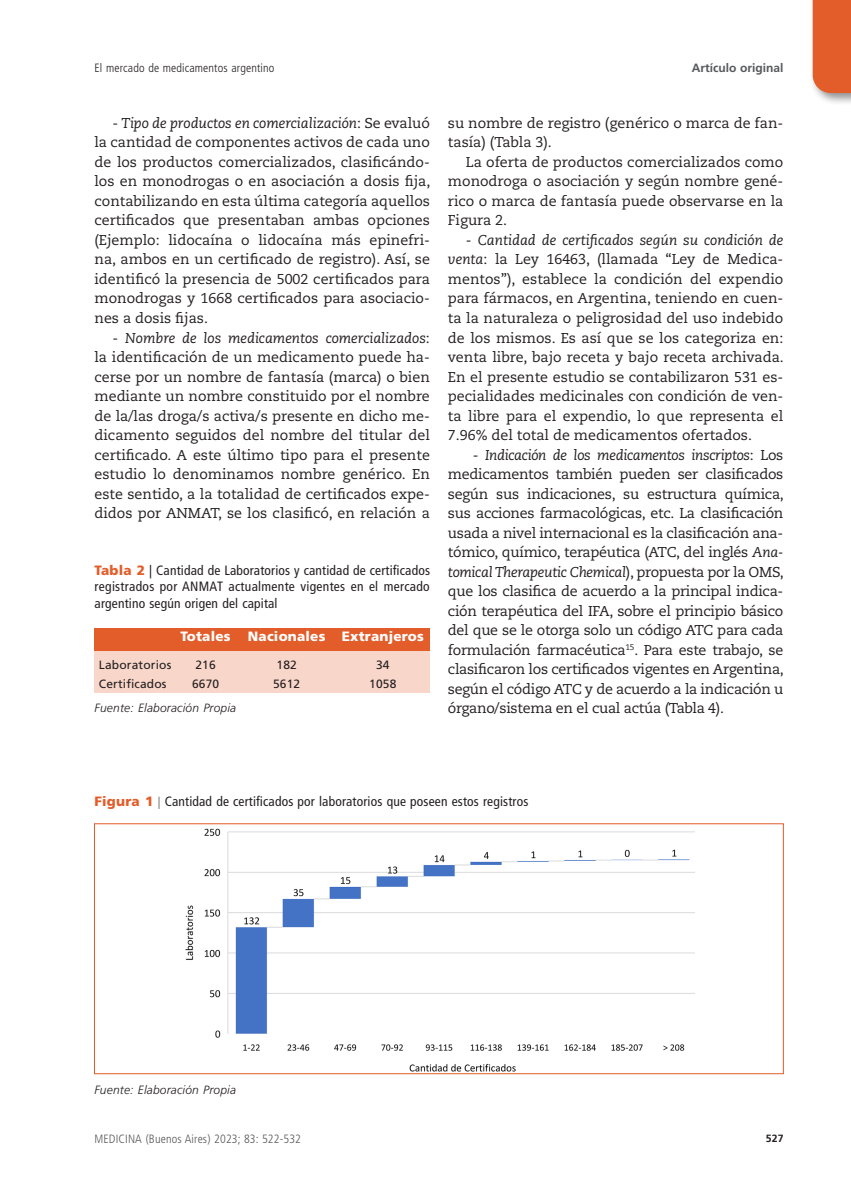
<style>
.page{position:relative;width:851px;height:1191px;background:#fff}
.page>*{position:absolute;margin:0;border:0;box-sizing:border-box;transform-origin:0 0}
.texto1{font:14.25px/19.5px "Caecilia LT Std";color:#231f20;text-align:justify}
.tablatit{font:condensed 13.5px/16.5px "Frutiger LT Std";letter-spacing:.01em;color:#231f20;text-align:justify}
.epigrafe{font:condensed 13.5px "Frutiger LT Std";letter-spacing:.01em;color:#231f20}
.tablacab{font:900 13.5px "Frutiger LT Std";letter-spacing:.015em;color:#fff}
.epigrafe_pie{font:italic 300 12px "Frutiger LT Std";letter-spacing:.015em;color:#231f20}
.tabla{font:12px "Frutiger LT Std";letter-spacing:.015em;color:#231f20}
.t1{font:300 condensed 12px "Frutiger LT Std";letter-spacing:.01em;color:#57585a}
.t2{font:300 condensed 12px "Frutiger LT Std";letter-spacing:.01em;color:#231f20}
.t3{font:700 12px "Frutiger LT Std";color:#57585a}
.t4{font:700 10.5px "Frutiger LT Std";color:#231f20}
.s1{font-style:italic}
.s2{font-weight:900;font-stretch:normal;color:#e25d29}
</style>
<div class="page">
<div style="left:808px;top:0;width:42px;height:105px;background:#231f20;opacity:.5"></div>
<div style="left:812px;top:0;width:38px;height:93px;background:#e25d29"></div>
<div style="left:95px;top:650px;width:335px;height:43px;background:#f8d6c9"></div>
<div style="left:95px;top:628px;width:335px;height:22px;background:#e25d29"></div>
<img style="left:185px;top:828px;width:509px;height:244px">
<div style="left:94px;top:823px;width:689px;height:251px;border:1px solid #e25d29"></div>
<p class="t2" style="left:94px;top:61px;width:181px">El mercado de medicamentos argentino</p>
<p class="t3" style="left:691px;top:61px;width:93px">Artículo original</p>
<p class="texto1" style="left:94px;top:113px;width:337px;text-indent:18px">- <span class="s1">Tipo de productos en comercialización</span>: Se evaluó la cantidad de componentes activos de cada uno de los productos comercializados, clasificándo&shy;los en monodrogas o en asociación a dosis fija, contabilizando en esta última categoría aquellos certificados que presentaban ambas opciones (Ejemplo: lidocaína o lidocaína más epinefri&shy;na, ambos en un certificado de registro). Así, se identificó la presencia de 5002 certificados para monodrogas y 1668 certificados para asociacio&shy;nes a dosis fijas.</p>
<p class="texto1" style="left:94px;top:328px;width:337px;text-indent:18px">- <span class="s1">Nombre de los medicamentos comercializados</span>: la identificación de un medicamento puede ha&shy;cerse por un nombre de fantasía (marca) o bien mediante un nombre constituido por el nombre de la/las droga/s activa/s presente en dicho me&shy;dicamento seguidos del nombre del titular del certificado. A este último tipo para el presente estudio lo denominamos nombre genérico. En este sentido, a la totalidad de certificados expe&shy;didos por ANMAT, se los clasificó, en relación a</p>
<p class="tablatit" style="left:95px;top:562px;width:337px"><span class="s2">Tabla 2</span> | Cantidad de Laboratorios y cantidad de certificados registrados por ANMAT actualmente vigentes en el mercado argentino según origen del capital</p>
<p class="tablacab" style="left:180px;top:628px;width:51px">Totales</p>
<p class="tablacab" style="left:248px;top:628px;width:177px">Nacionales Extranjeros</p>
<p class="tabla" style="left:99px;top:657px;width:74px">Laboratorios</p>
<p class="tabla" style="left:195px;top:657px;width:22px">216</p>
<p class="tabla" style="left:276px;top:657px;width:22px">182</p>
<p class="tabla" style="left:376px;top:657px;width:15px">34</p>
<p class="tabla" style="left:99px;top:677px;width:69px">Certificados</p>
<p class="tabla" style="left:192px;top:677px;width:29px">6670</p>
<p class="tabla" style="left:273px;top:677px;width:29px">5612</p>
<p class="tabla" style="left:369px;top:677px;width:29px">1058</p>
<p class="epigrafe_pie" style="left:95px;top:700px;width:143px">Fuente: Elaboración Propia</p>
<p class="texto1" style="left:448px;top:113px;width:337px">su nombre de registro (genérico o marca de fan&shy;tasía) (Tabla 3).</p>
<p class="texto1" style="left:448px;top:152px;width:337px;text-indent:18px">La oferta de productos comercializados como monodroga o asociación y según nombre gené&shy;rico o marca de fantasía puede observarse en la Figura 2.</p>
<p class="texto1" style="left:448px;top:230px;width:337px;text-indent:18px">- <span class="s1">Cantidad de certificados según su condición de venta</span>: la Ley 16463, (llamada “Ley de Medica&shy;mentos”), establece la condición del expendio para fármacos, en Argentina, teniendo en cuen&shy;ta la naturaleza o peligrosidad del uso indebido de los mismos. Es así que se los categoriza en: venta libre, bajo receta y bajo receta archivada.<br>En el presente estudio se contabilizaron 531 es&shy;pecialidades medicinales con condición de ven&shy;ta libre para el expendio, lo que representa el 7.96% del total de medicamentos ofertados.</p>
<p class="texto1" style="left:448px;top:445px;width:337px;text-indent:25px">- <span class="s1">Indicación de los medicamentos inscriptos</span>: Los medicamentos también pueden ser clasificados según sus indicaciones, su estructura química, sus acciones farmacológicas, etc. La clasificación usada a nivel internacional es la clasificación ana&shy;tómico, químico, terapéutica (ATC, del inglés <span class="s1">Ana&shy;tomical Therapeutic Chemical</span>), propuesta por la OMS, que los clasifica de acuerdo a la principal indica&shy;ción terapéutica del IFA, sobre el principio básico del que se le otorga solo un código ATC para cada formulación farmacéutica<sup>15</sup>. Para este trabajo, se clasificaron los certificados vigentes en Argentina, según el código ATC y de acuerdo a la indicación u órgano/sistema en el cual actúa (Tabla 4).</p>
<p class="epigrafe" style="left:95px;top:793px;width:435px"><span class="s2">Figura 1</span> Cantidad de certificados por laboratorios que poseen estos registros</p>
<p class="epigrafe_pie" style="left:94px;top:1083px;width:143px">Fuente: Elaboración Propia</p>
<p class="t1" style="left:94px;top:1132px;width:208px">MEDICINA (Buenos Aires) 2023; 83: 522-532</p>
<p class="t4" style="left:765px;top:1132px;width:19px">527</p>
</div>
